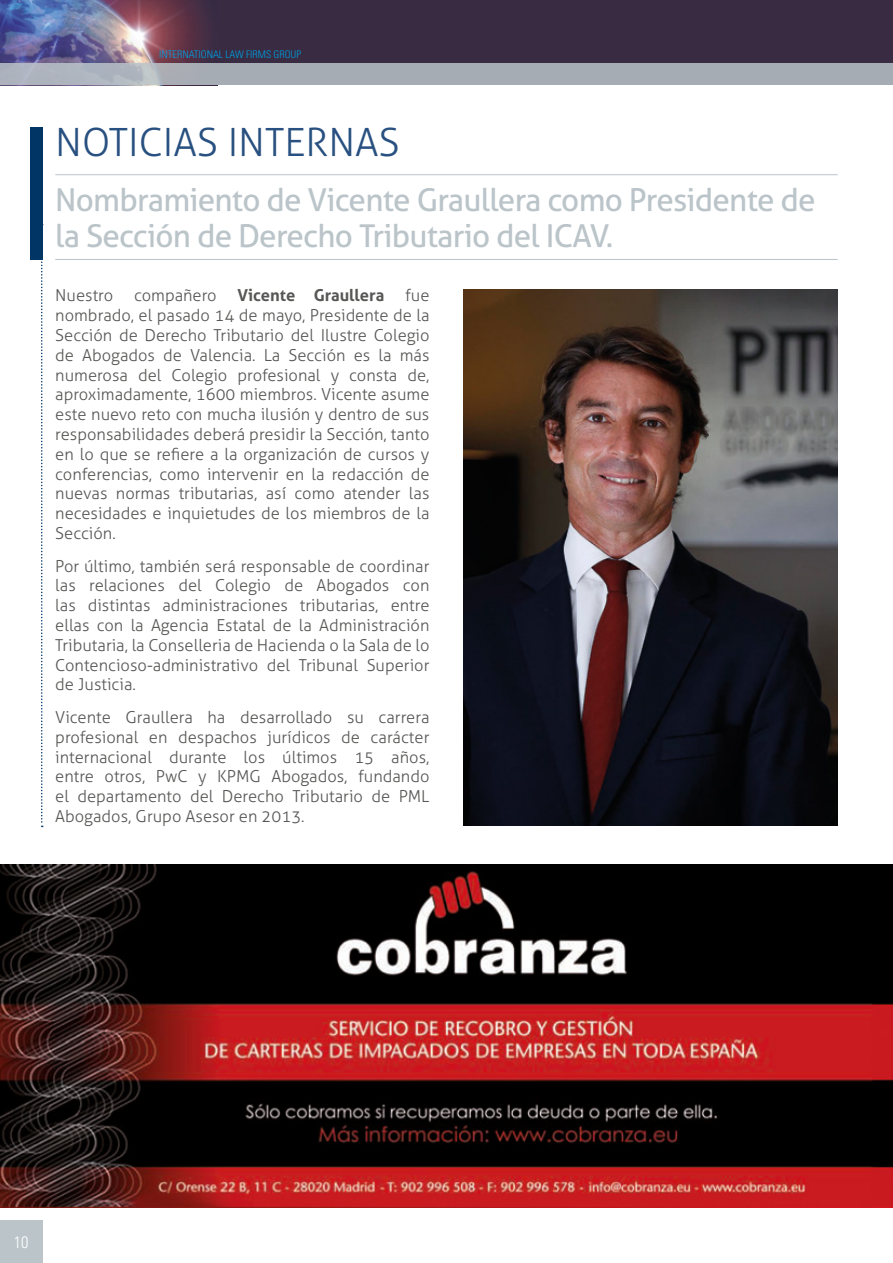
<style>
.page{position:relative;width:893px;height:1263px;background:#fff}
.page>*{position:absolute;margin:0;border:0;box-sizing:border-box;transform-origin:0 0}
.t1{font:300 39px "Aller";color:#285080}
.t2{font:31.5px/36px "Aller";letter-spacing:-.025em;color:#bac4c9}
.t3{font:300 16.5px/19.8px "Aller";color:#575756;text-align:justify}
.t4{font:700 16.5px "Aller";color:#575756}
.t5{font:300 condensed 16.5px "Univers";color:#fff}
.t6{font:300 condensed 10.5px "Univers";color:#009fe3}
</style>
<div class="page">
<div style="left:0;top:0;width:893px;height:85px;background:#382b42"></div>
<img style="left:0;top:0;width:218px;height:64px">
<div style="left:0;top:1220px;width:43px;height:43px;background:#bac4c9"></div>
<div style="left:0;top:64px;width:893px;height:21px;background:#a6acb4"></div>
<hr style="left:55px;top:174px;width:783px;height:1px;background:#bac4c9">
<hr style="left:55px;top:259px;width:783px;height:1px;background:#bac4c9">
<div style="left:30px;top:128px;width:13px;height:132px;background:#003565"></div>
<svg style="left:41px;top:261px;width:2px;height:566px"></svg>
<img style="left:0;top:865px;width:893px;height:343px">
<img style="left:463px;top:289px;width:375px;height:537px">
<p class="t6" style="left:159px;top:48px;width:143px">INTERNATIONAL LAW FIRMS GROUP</p>
<h1 class="t1" style="left:55px;top:119px;width:346px">NOTICIAS INTERNAS</h1>
<h2 class="t2" style="left:55px;top:181px;width:762px">Nombramiento de Vicente Graullera como Presidente de la Sección de Derecho Tributario del ICAV.</h2>
<p class="t3" style="left:55px;top:286px;width:60px">Nuestro</p>
<p class="t3" style="left:134px;top:286px;width:84px">compañero</p>
<p class="t4" style="left:238px;top:285px;width:148px">Vicente Graullera</p>
<p class="t3" style="left:55px;top:286px;width:376px;text-indent:350px">fue nombrado, el pasado 14 de mayo, Presidente de la Sección de Derecho Tributario del Ilustre Colegio de Abogados de Valencia. La Sección es la más numerosa del Colegio profesional y consta de, aproximadamente, 1600 miembros. Vicente asume este nuevo reto con mucha ilusión y dentro de sus responsabilidades deberá presidir la Sección, tanto en lo que se refiere a la organización de cursos y conferencias, como intervenir en la redacción de nuevas normas tributarias, así como atender las necesidades e inquietudes de los miembros de la Sección.</p>
<p class="t3" style="left:55px;top:556px;width:376px">Por último, también será responsable de coordinar las relaciones del Colegio de Abogados con las distintas administraciones tributarias, entre ellas con la Agencia Estatal de la Administración Tributaria, la Conselleria de Hacienda o la Sala de lo Contencioso-administrativo del Tribunal Superior de Justicia.</p>
<p class="t3" style="left:55px;top:707px;width:376px">Vicente Graullera ha desarrollado su carrera profesional en despachos jurídicos de carácter internacional durante los últimos 15 años, entre otros, PwC y KPMG Abogados, fundando el departamento del Derecho Tributario de PML Abogados, Grupo Asesor en 2013.</p>
<p class="t5" style="left:14px;top:1232px;width:16px">10</p>
</div>
